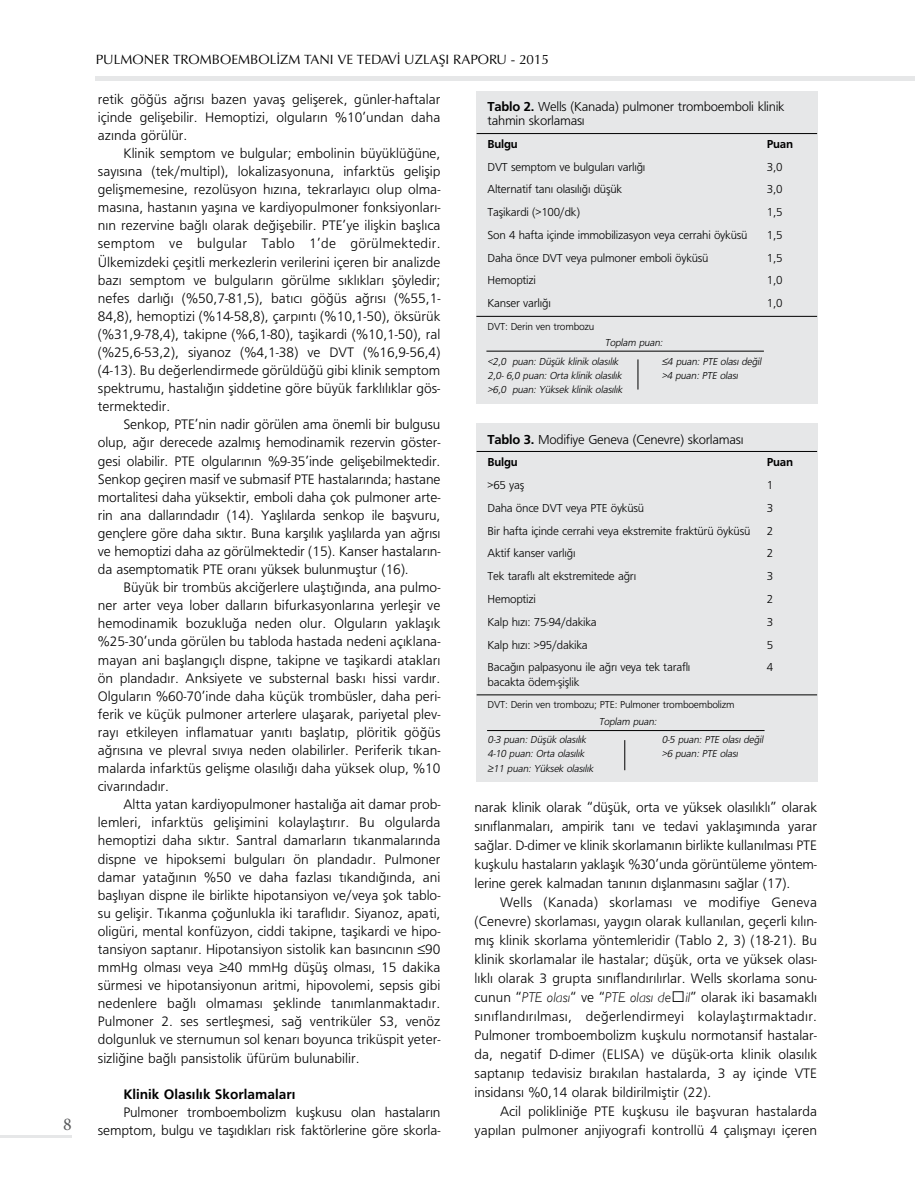
<style>
.page{position:relative;width:915px;height:1191px;background:#fff}
.page>*{position:absolute;margin:0;border:0;box-sizing:border-box;transform-origin:0 0}
.t1{font:18px "Minion Pro";color:#58595b}
.t2{font:14.25px/18.1px "Gill Sans Lightpcw";color:#000;text-align:justify}
.t3{font:14.25px "Gill Sans Boldpcw";color:#000}
.t4{font:13.5px/14.2px "Gill Sans Lightpcw";letter-spacing:-.02em;color:#000}
.t5{font:13.5px "Optima Normal Tr";color:#000}
.t6{font:12px "Gill Sans Lightpcw";letter-spacing:-.02em;color:#000}
.t7{font:12px "Gill Sans Boldpcw";letter-spacing:-.02em;color:#000}
.t8{font:italic 10.5px/18.5px "Gill Sans Lightpcw";color:#000}
.t9{font:10.5px "Gill Sans Lightpcw";letter-spacing:-.02em;color:#000}
.s1{font-family:"Gill Sans Boldpcw"}
.s2{font-family:"Gill Sans";font-weight:300;font-style:italic}
</style>
<div class="page">
<hr style="left:0;top:1135px;width:71px;height:3px;background:#e6e7e8">
<hr style="left:96px;top:77px;width:818px;height:4px;background:#e6e7e8">
<div style="left:476px;top:91px;width:340px;height:312px;background:#e6e7e8"></div>
<hr style="left:476px;top:133px;width:340px;height:1px;background:#000">
<hr style="left:476px;top:316px;width:340px;height:1px;background:#000">
<hr style="left:637px;top:359px;width:1px;height:30px;background:#000">
<hr style="left:486px;top:351px;width:277px;height:1px;background:#000">
<div style="left:476px;top:423px;width:340px;height:359px;background:#e6e7e8"></div>
<hr style="left:476px;top:451px;width:340px;height:1px;background:#000">
<hr style="left:476px;top:694px;width:340px;height:1px;background:#000">
<hr style="left:624px;top:740px;width:1px;height:30px;background:#000">
<hr style="left:487px;top:730px;width:277px;height:1px;background:#000">
<p class="t1" style="left:63px;top:1112px;width:10px">8</p>
<p class="t5" style="left:96px;top:52px;width:454px">PULMONER TROMBOEMBOLİZM TANI VE TEDAVİ UZLAŞI RAPORU - 2015</p>
<p class="t4" style="left:487px;top:99px;width:298px"><span class="s1">Tablo 2.</span> Wells (Kanada) pulmoner tromboemboli klinik tahmin skorlaması</p>
<p class="t7" style="left:487px;top:137px;width:32px">Bulgu</p>
<p class="t7" style="left:766px;top:137px;width:28px">Puan</p>
<p class="t6" style="left:487px;top:160px;width:159px">DVT semptom ve bulguları varlığı</p>
<p class="t6" style="left:766px;top:160px;width:17px">3,0</p>
<p class="t6" style="left:487px;top:182px;width:136px">Alternatif tanı olasılığı düşük</p>
<p class="t6" style="left:766px;top:182px;width:17px">3,0</p>
<p class="t6" style="left:487px;top:205px;width:94px">Taşikardi (&gt;100/dk)</p>
<p class="t6" style="left:766px;top:205px;width:17px">1,5</p>
<p class="t6" style="left:487px;top:228px;width:261px">Son 4 hafta içinde immobilizasyon veya cerrahi öyküsü</p>
<p class="t6" style="left:766px;top:228px;width:17px">1,5</p>
<p class="t6" style="left:487px;top:251px;width:222px">Daha önce DVT veya pulmoner emboli öyküsü</p>
<p class="t6" style="left:766px;top:251px;width:17px">1,5</p>
<p class="t6" style="left:487px;top:273px;width:50px">Hemoptizi</p>
<p class="t6" style="left:766px;top:273px;width:17px">1,0</p>
<p class="t6" style="left:487px;top:296px;width:65px">Kanser varlığı</p>
<p class="t6" style="left:766px;top:296px;width:17px">1,0</p>
<p class="t9" style="left:487px;top:320px;width:108px">DVT: Derin ven trombozu</p>
<p class="t8" style="left:487px;top:333px;width:179px;text-indent:117px">Toplam puan: &lt;2,0 puan: Düşük klinik olasılık</p>
<p class="t2" style="left:98px;top:90px;width:344px">retik göğüs ağrısı bazen yavaş gelişerek, günler-haftalar içinde gelişebilir. Hemoptizi, olguların %10’undan daha azında görülür.</p>
<p class="t2" style="left:98px;top:144px;width:344px;text-indent:26px">Klinik semptom ve bulgular; embolinin büyüklüğüne, sayısına (tek/multipl), lokalizasyonuna, infarktüs gelişip gelişmemesine, rezolüsyon hızına, tekrarlayıcı olup olma&shy;masına, hastanın yaşına ve kardiyopulmoner fonksiyonları&shy;nın rezervine bağlı olarak değişebilir. PTE’ye ilişkin başlıca semptom ve bulgular Tablo 1’de görülmektedir.<br>Ülkemizdeki çeşitli merkezlerin verilerini içeren bir analizde bazı semptom ve bulguların görülme sıklıkları şöyledir; nefes darlığı (%50,7-81,5), batıcı göğüs ağrısı (%55,1- 84,8), hemoptizi (%14-58,8), çarpıntı (%10,1-50), öksürük (%31,9-78,4), takipne (%6,1-80), taşikardi (%10,1-50), ral (%25,6-53,2), siyanoz (%4,1-38) ve DVT (%16,9-56,4) (4-13). Bu değerlendirmede görüldüğü gibi klinik semptom spektrumu, hastalığın şiddetine göre büyük farklılıklar gös&shy;termektedir.</p>
<p class="t2" style="left:98px;top:415px;width:344px;text-indent:26px">Senkop, PTE’nin nadir görülen ama önemli bir bulgusu olup, ağır derecede azalmış hemodinamik rezervin göster&shy;gesi olabilir. PTE olgularının %9-35’inde gelişebilmektedir.<br>Senkop geçiren masif ve submasif PTE hastalarında; hastane mortalitesi daha yüksektir, emboli daha çok pulmoner arte&shy;rin ana dallarındadır (14). Yaşlılarda senkop ile başvuru, gençlere göre daha sıktır. Buna karşılık yaşlılarda yan ağrısı ve hemoptizi daha az görülmektedir (15). Kanser hastaların&shy;da asemptomatik PTE oranı yüksek bulunmuştur (16).</p>
<p class="t2" style="left:98px;top:578px;width:344px;text-indent:26px">Büyük bir trombüs akciğerlere ulaştığında, ana pulmo&shy;ner arter veya lober dalların bifurkasyonlarına yerleşir ve hemodinamik bozukluğa neden olur. Olguların yaklaşık %25-30’unda görülen bu tabloda hastada nedeni açıklana&shy;mayan ani başlangıçlı dispne, takipne ve taşikardi atakları ön plandadır. Anksiyete ve substernal baskı hissi vardır.<br>Olguların %60-70’inde daha küçük trombüsler, daha peri&shy;ferik ve küçük pulmoner arterlere ulaşarak, pariyetal plev&shy;rayı etkileyen inflamatuar yanıtı başlatıp, plöritik göğüs ağrısına ve plevral sıvıya neden olabilirler. Periferik tıkan&shy;malarda infarktüs gelişme olasılığı daha yüksek olup, %10 civarındadır.</p>
<p class="t2" style="left:98px;top:795px;width:344px;text-indent:26px">Altta yatan kardiyopulmoner hastalığa ait damar prob&shy;lemleri, infarktüs gelişimini kolaylaştırır. Bu olgularda hemoptizi daha sıktır. Santral damarların tıkanmalarında dispne ve hipoksemi bulguları ön plandadır. Pulmoner damar yatağının %50 ve daha fazlası tıkandığında, ani başlıyan dispne ile birlikte hipotansiyon ve/veya şok tablo&shy;su gelişir. Tıkanma çoğunlukla iki taraflıdır. Siyanoz, apati, oligüri, mental konfüzyon, ciddi takipne, taşikardi ve hipo&shy;tansiyon saptanır. Hipotansiyon sistolik kan basıncının ≤90 mmHg olması veya ≥40 mmHg düşüş olması, 15 dakika sürmesi ve hipotansiyonun aritmi, hipovolemi, sepsis gibi nedenlere bağlı olmaması şeklinde tanımlanmaktadır.<br>Pulmoner 2. ses sertleşmesi, sağ ventriküler S3, venöz dolgunluk ve sternumun sol kenarı boyunca triküspit yeter&shy;sizliğine bağlı pansistolik üfürüm bulunabilir.</p>
<p class="t3" style="left:123px;top:1085px;width:173px">Klinik Olasılık Skorlamaları</p>
<p class="t2" style="left:98px;top:1102px;width:344px;text-align:right">Pulmoner tromboembolizm kuşkusu olan hastaların semptom, bulgu ve taşıdıkları risk faktörlerine göre skorla-</p>
<p class="t8" style="left:661px;top:352px;width:103px">≤4 puan: PTE olası değil</p>
<p class="t8" style="left:487px;top:366px;width:138px">2,0- 6,0 puan: Orta klinik olasılık</p>
<p class="t8" style="left:661px;top:366px;width:80px">&gt;4 puan: PTE olası</p>
<p class="t8" style="left:487px;top:380px;width:138px">&gt;6,0 puan: Yüksek klinik olasılık</p>
<p class="t4" style="left:487px;top:432px;width:257px"><span class="s1">Tablo 3.</span> Modifiye Geneva (Cenevre) skorlaması</p>
<p class="t7" style="left:487px;top:455px;width:32px">Bulgu</p>
<p class="t7" style="left:766px;top:455px;width:28px">Puan</p>
<p class="t6" style="left:487px;top:478px;width:38px">&gt;65 yaş</p>
<p class="t6" style="left:766px;top:478px;width:8px">1</p>
<p class="t6" style="left:487px;top:501px;width:158px">Daha önce DVT veya PTE öyküsü</p>
<p class="t6" style="left:766px;top:501px;width:8px">3</p>
<p class="t6" style="left:487px;top:524px;width:264px">Bir hafta içinde cerrahi veya ekstremite fraktürü öyküsü</p>
<p class="t6" style="left:766px;top:524px;width:8px">2</p>
<p class="t6" style="left:487px;top:546px;width:89px">Aktif kanser varlığı</p>
<p class="t6" style="left:766px;top:546px;width:8px">2</p>
<p class="t6" style="left:487px;top:569px;width:150px">Tek taraflı alt ekstremitede ağrı</p>
<p class="t6" style="left:766px;top:569px;width:8px">3</p>
<p class="t6" style="left:487px;top:592px;width:50px">Hemoptizi</p>
<p class="t6" style="left:766px;top:592px;width:8px">2</p>
<p class="t6" style="left:487px;top:615px;width:111px">Kalp hızı: 75-94/dakika</p>
<p class="t6" style="left:766px;top:615px;width:8px">3</p>
<p class="t6" style="left:487px;top:637px;width:102px">Kalp hızı: &gt;95/dakika</p>
<p class="t6" style="left:766px;top:637px;width:8px">5</p>
<p class="t6" style="left:487px;top:660px;width:204px">Bacağın palpasyonu ile ağrı veya tek taraflı</p>
<p class="t6" style="left:766px;top:660px;width:8px">4</p>
<p class="t6" style="left:487px;top:674px;width:93px">bacakta ödem-şişlik</p>
<p class="t9" style="left:487px;top:698px;width:248px">DVT: Derin ven trombozu; PTE: Pulmoner tromboembolizm</p>
<p class="t8" style="left:598px;top:712px;width:62px">Toplam puan:</p>
<p class="t8" style="left:487px;top:730px;width:102px">0-3 puan: Düşük olasılık</p>
<p class="t8" style="left:661px;top:730px;width:105px">0-5 puan: PTE olası değil</p>
<p class="t8" style="left:487px;top:744px;width:100px">4-10 puan: Orta olasılık</p>
<p class="t8" style="left:661px;top:744px;width:80px">&gt;6 puan: PTE olası</p>
<p class="t8" style="left:487px;top:759px;width:109px">≥11 puan: Yüksek olasılık</p>
<p class="t2" style="left:474px;top:797px;width:344px;line-height:19px">narak klinik olarak “düşük, orta ve yüksek olasılıklı” olarak sınıflanmaları, ampirik tanı ve tedavi yaklaşımında yarar sağlar. D-dimer ve klinik skorlamanın birlikte kullanılması PTE kuşkulu hastaların yaklaşık %30’unda görüntüleme yöntem&shy;lerine gerek kalmadan tanının dışlanmasını sağlar (17).</p>
<p class="t2" style="left:474px;top:892px;width:344px;line-height:19px;text-indent:26px">Wells (Kanada) skorlaması ve modifiye Geneva (Cenevre) skorlaması, yaygın olarak kullanılan, geçerli kılın&shy;mış klinik skorlama yöntemleridir (Tablo 2, 3) (18-21). Bu klinik skorlamalar ile hastalar; düşük, orta ve yüksek olası&shy;lıklı olarak 3 grupta sınıflandırılırlar. Wells skorlama sonu&shy;cunun “<span class="s2">PTE olası</span>“ ve “<span class="s2">PTE olası değil</span>” olarak iki basamaklı sınıflandırılması, değerlendirmeyi kolaylaştırmaktadır.<br>Pulmoner tromboembolizm kuşkulu normotansif hastalar&shy;da, negatif D-dimer (ELISA) ve düşük-orta klinik olasılık saptanıp tedavisiz bırakılan hastalarda, 3 ay içinde VTE insidansı %0,14 olarak bildirilmiştir (22).</p>
<p class="t2" style="left:474px;top:1101px;width:344px;line-height:19px;text-align:right">Acil polikliniğe PTE kuşkusu ile başvuran hastalarda yapılan pulmoner anjiyografi kontrollü 4 çalışmayı içeren</p>
</div>
